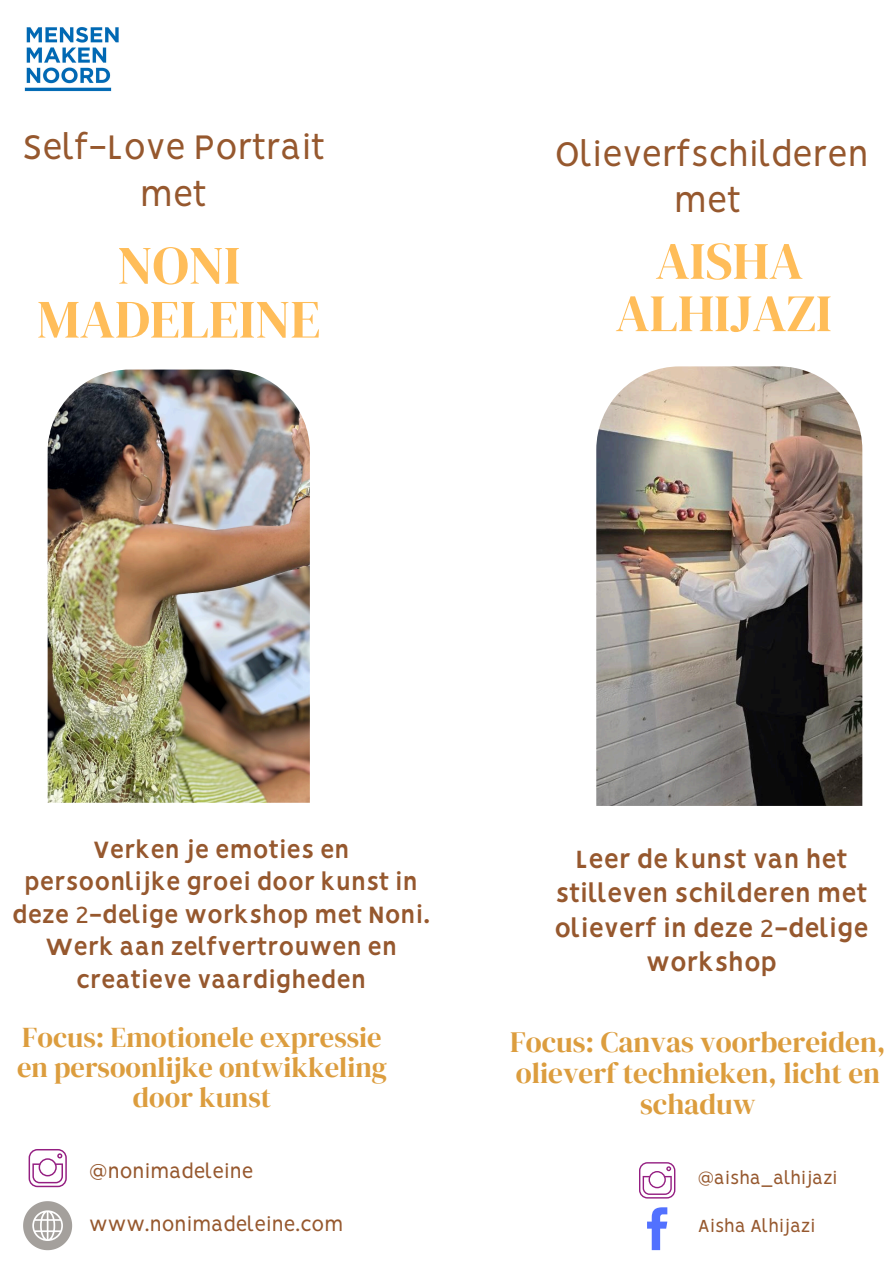
<style>
.page{position:relative;width:893px;height:1263px;background:#fff}
.page>*{position:absolute;margin:0;border:0;box-sizing:border-box;transform-origin:0 0}
.t1{font:53.93px/53.9px "DM Serif Display";color:#ffbd59;text-align:center}
.t2{font:52.5px/52.3px "DM Serif Display";color:#ffbd59;text-align:center}
.t3{font:42.75px/46.7px "RTL Sondos Regular";color:#96582e;text-align:center}
.t4{font:31.58px/34.3px "RTL Sondos Bold";color:#96582e;text-align:center}
.t5{font:29.92px/32.5px "RTL Sondos Bold";color:#96582e;text-align:center}
.t6{font:29.25px/30.9px "DM Serif Display";color:#dc9d3e;text-align:center}
.t7{font:28.5px/29.8px "DM Serif Display";color:#dc9d3e;text-align:center}
.t8{font:24.6px "RTL Sondos Regular";color:#96582e}
.t9{font:21.98px "RTL Sondos Regular";color:#96582e}
</style>
<div class="page">
<img style="left:48px;top:370px;width:262px;height:432px">
<svg style="left:29px;top:1149px;width:38px;height:38px"></svg>
<svg style="left:23px;top:1201px;width:49px;height:49px"></svg>
<img style="left:24px;top:27px;width:95px;height:65px">
<img style="left:596px;top:366px;width:266px;height:439px">
<svg style="left:647px;top:1207px;width:20px;height:43px"></svg>
<svg style="left:639px;top:1162px;width:36px;height:36px"></svg>
<h4 class="t3" style="left:22px;top:119px;width:305px">Self-Love Portrait met</h4>
<p class="t1" style="left:37px;top:238px;width:285px">NONI<br>MADELEINE</p>
<h2 class="t3" style="left:554px;top:126px;width:315px">Olieverfschilderen met</h2>
<h5 class="t2" style="left:615px;top:234px;width:218px">AISHA<br>ALHIJAZI</h5>
<h3 class="t5" style="left:12px;top:830px;width:419px">Verken je emoties en persoonlijke groei door kunst in deze 2-delige workshop met Noni.<br>Werk aan zelfvertrouwen en creatieve vaardigheden</h3>
<p class="t7" style="left:17px;top:1022px;width:371px">Focus: Emotionele expressie en persoonlijke ontwikkeling door kunst</p>
<p class="t8" style="left:89px;top:1153px;width:166px">@nonimadeleine</p>
<p class="t8" style="left:89px;top:1207px;width:255px">www.nonimadeleine.com</p>
<h1 class="t4" style="left:554px;top:838px;width:316px">Leer de kunst van het stilleven schilderen met olieverf in deze 2-delige workshop</h1>
<p class="t6" style="left:510px;top:1026px;width:377px">Focus: Canvas voorbereiden, olieverf technieken, licht en schaduw</p>
<h3 class="t9" style="left:698px;top:1162px;width:141px">@aisha_alhijazi</h3>
<h4 class="t9" style="left:698px;top:1210px;width:119px">Aisha Alhijazi</h4>
</div>
